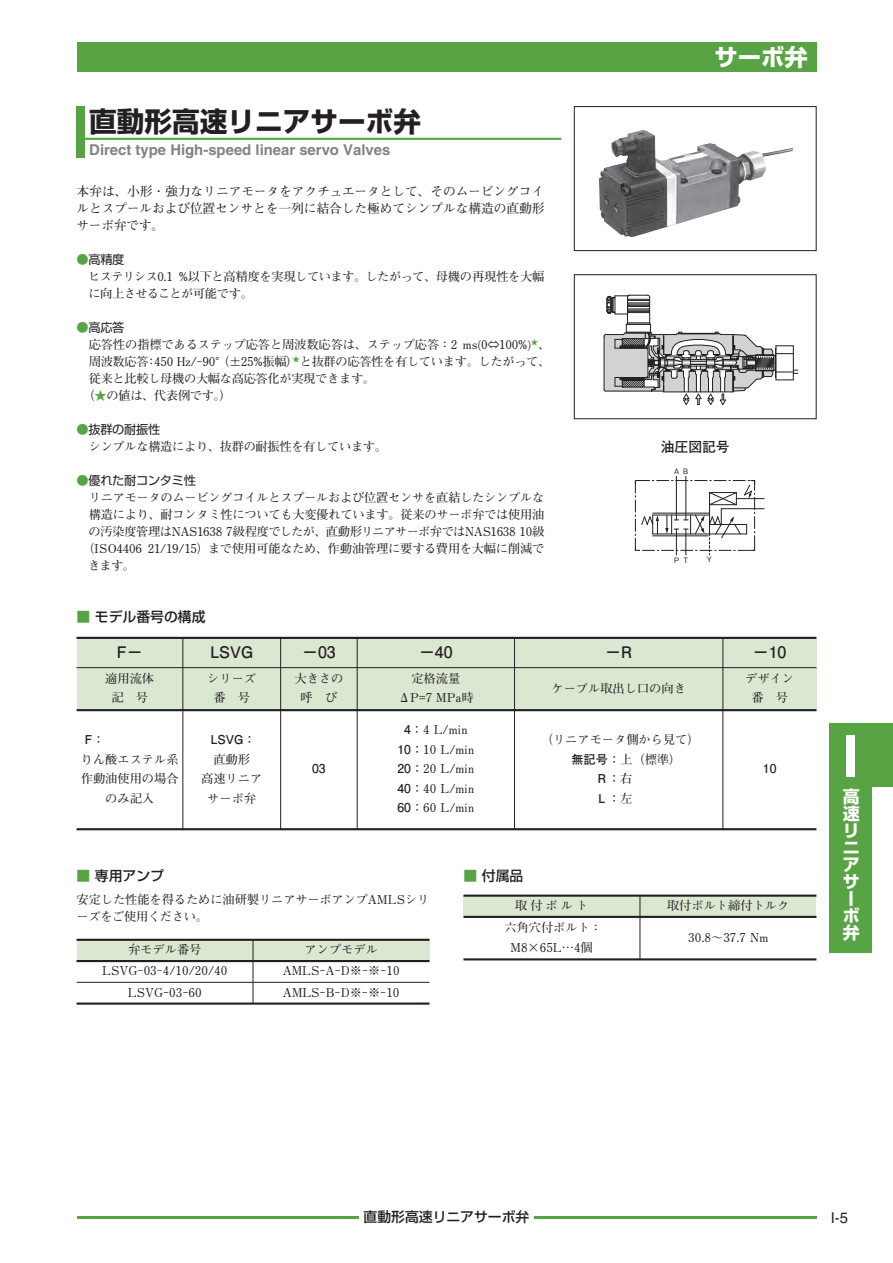
<style>
.page{position:relative;width:893px;height:1263px;background:#fff}
.page>*{position:absolute;margin:0;border:0;box-sizing:border-box;transform-origin:0 0}
.t1{font:700 58.5px "Helvetica";color:#fff}
.t2{font:700 27.6px "Shin Go Pro";color:#231f20}
.t3{font:700 23.4px "Shin Go Pro";color:#fff}
.t4{font:700 16.95px/17px "Shin Go Pro";color:#fff}
.t5{font:700 15.9px "Futo Go B101 Pro";color:#231f20}
.t6{font:700 14.85px "Helvetica";color:#808285}
.t7{font:14.85px "Helvetica";color:#231f20}
.t8{font:500 13.8px "Shin Go Pro";color:#231f20}
.t9{font:700 13.8px "Futo Go B101 Pro";color:#231f20}
.t10{font:700 12.75px/17px "Futo Min A101 Pro";letter-spacing:-.01em;color:#231f20;text-align:justify}
.t11{font:700 12.15px/19.5px "Futo Min A101 Pro";letter-spacing:-.02em;color:#231f20;text-align:center}
.t12{font:700 12.15px/19.5px "Futo Min A101 Pro";color:#231f20;text-align:center}
.t13{font:12.15px "Shin Go Pro";letter-spacing:-.025em;color:#231f20}
.t14{font:700 12.15px "Futo Go B101 Pro";color:#231f20}
.t15{font:500 7.5px "Gothic BBB Pro";color:#231f20}
.s1{color:#58a445}
.s2{font-family:"Futo Go B101 Pro"}
.s3{font-family:"Futo Min A101 Pro"}
</style>
<div class="page">
<hr style="left:77px;top:1216px;width:739px;height:2px;background:#58a445">
<div style="left:77px;top:43px;width:739px;height:29px;background:#58a445"></div>
<div style="left:359px;top:1211px;width:175px;height:21px;background:#fff"></div>
<div style="left:829px;top:782px;width:43px;height:170px;background:#58a445"></div>
<div style="left:829px;top:723px;width:64px;height:64px;background:#58a445"></div>
<div style="left:77px;top:940px;width:352px;height:21px;background:#dae7d1"></div>
<div style="left:77px;top:638px;width:739px;height:72px;background:#dae7d1"></div>
<img style="left:599px;top:130px;width:194px;height:107px">
<div style="left:574px;top:106px;width:242px;height:145px;border:1px solid #231f20"></div>
<svg style="left:604px;top:295px;width:194px;height:110px"></svg>
<div style="left:574px;top:274px;width:242px;height:145px;border:1px solid #231f20"></div>
<hr style="left:685px;top:476px;width:1px;height:44px;background:#231f20">
<hr style="left:676px;top:476px;width:1px;height:44px;background:#231f20">
<svg style="left:635px;top:480px;width:129px;height:75px"></svg>
<hr style="left:77px;top:637px;width:739px;height:2px;background:#231f20">
<hr style="left:77px;top:667px;width:739px;height:1px;background:#231f20">
<hr style="left:77px;top:709px;width:739px;height:2px;background:#231f20">
<hr style="left:77px;top:828px;width:739px;height:2px;background:#231f20">
<hr style="left:77px;top:939px;width:352px;height:2px;background:#231f20">
<hr style="left:77px;top:960px;width:352px;height:2px;background:#231f20">
<hr style="left:77px;top:982px;width:352px;height:1px;background:#231f20">
<hr style="left:77px;top:1002px;width:352px;height:3px;background:#231f20">
<hr style="left:183px;top:638px;width:1px;height:191px;background:#231f20">
<hr style="left:280px;top:638px;width:1px;height:191px;background:#231f20">
<hr style="left:357px;top:638px;width:1px;height:191px;background:#231f20">
<hr style="left:514px;top:638px;width:1px;height:191px;background:#231f20">
<hr style="left:723px;top:638px;width:1px;height:191px;background:#231f20">
<hr style="left:253px;top:940px;width:1px;height:63px;background:#231f20">
<div style="left:463px;top:896px;width:353px;height:21px;background:#dae7d1"></div>
<hr style="left:463px;top:894px;width:353px;height:3px;background:#231f20">
<hr style="left:463px;top:916px;width:353px;height:2px;background:#231f20">
<hr style="left:463px;top:958px;width:353px;height:2px;background:#231f20">
<hr style="left:640px;top:896px;width:1px;height:63px;background:#231f20">
<div style="left:77px;top:106px;width:8px;height:51px;background:#58a445"></div>
<hr style="left:77px;top:138px;width:484px;height:2px;background:#58a445">
<h2 class="t2" style="left:89px;top:99px;width:333px">直動形高速リニアサーボ弁</h2>
<p class="t6" style="left:89px;top:141px;width:303px">Direct type High-speed linear servo Valves</p>
<p class="t10" style="left:77px;top:182px;width:469px">本弁は、小形・強力なリニアモータをアクチュエータとして、そのムービングコイルとスプールおよび位置センサとを一列に結合した極めてシンプルな構造の直動形サーボ弁です。</p>
<p class="t13" style="left:77px;top:249px;width:49px"><span class="s1">●</span>高精度</p>
<p class="t11" style="left:88px;top:266px;width:458px;line-height:17px;text-align:left">ヒステリシス0.1 %以下と高精度を実現しています。したがって、母機の再現性を大幅に向上させることが可能です。</p>
<p class="t13" style="left:77px;top:317px;width:49px"><span class="s1">●</span>高応答</p>
<p class="t11" style="left:89px;top:333px;width:463px">応答性の指標であるステップ応答と周波数応答は、ステップ応答：2 ms(0⇔100%)<sup>★</sup>、</p>
<p class="t11" style="left:89px;top:350px;width:463px">周波数応答：450 Hz/−90°（±25%振幅）<sup>★</sup>と抜群の応答性を有しています。したがって、</p>
<p class="t11" style="left:89px;top:367px;width:288px">従来と比較し母機の大幅な高応答化が実現できます。</p>
<p class="t11" style="left:83px;top:384px;width:151px">（<span class="s1">★</span>の値は、代表例です。）</p>
<p class="t13" style="left:77px;top:419px;width:85px"><span class="s1">●</span>抜群の耐振性</p>
<p class="t11" style="left:89px;top:435px;width:300px">シンプルな構造により、抜群の耐振性を有しています。</p>
<p class="t13" style="left:77px;top:470px;width:121px"><span class="s1">●</span>優れた耐コンタミ性</p>
<p class="t11" style="left:89px;top:486px;width:457px">リニアモータのムービングコイルとスプールおよび位置センサを直結したシンプルな</p>
<p class="t11" style="left:89px;top:503px;width:457px">構造により、耐コンタミ性についても大変優れています。従来のサーボ弁では使用油</p>
<p class="t11" style="left:88px;top:520px;width:457px">の汚染度管理はNAS1638 7級程度でしたが、直動形リニアサーボ弁ではNAS1638 10級</p>
<p class="t11" style="left:82px;top:537px;width:464px">（ISO4406 21/19/15）まで使用可能なため、作動油管理に要する費用を大幅に削減で</p>
<p class="t11" style="left:88px;top:554px;width:48px">きます。</p>
<p class="t8" style="left:77px;top:605px;width:130px"><span class="s1">■</span> モデル番号の構成</p>
<h3 class="t3" style="left:714px;top:39px;width:95px">サーボ弁</h3>
<p class="t9" style="left:661px;top:435px;width:71px">油圧図記号</p>
<p class="t15" style="left:674px;top:465px;width:16px">A B</p>
<p class="t15" style="left:674px;top:554px;width:16px">P T</p>
<p class="t15" style="left:707px;top:554px;width:7px">Y</p>
<h3 class="t5" style="left:117px;top:639px;width:27px">F−</h3>
<h3 class="t5" style="left:210px;top:639px;width:44px">LSVG</h3>
<h3 class="t5" style="left:302px;top:639px;width:35px">−03</h3>
<h3 class="t5" style="left:419px;top:639px;width:35px">−40</h3>
<h3 class="t5" style="left:605px;top:639px;width:28px">−R</h3>
<h3 class="t5" style="left:753px;top:639px;width:35px">−10</h3>
<p class="t11" style="left:105px;top:667px;width:50px">適用流体記　号</p>
<p class="t11" style="left:207px;top:667px;width:50px">シリーズ番　号</p>
<p class="t11" style="left:294px;top:667px;width:50px">大きさの呼　び</p>
<p class="t12" style="left:398px;top:667px;width:77px">定格流量<br>ΔP=7 MPa時</p>
<p class="t12" style="left:551px;top:677px;width:136px">ケーブル取出し口の向き</p>
<p class="t11" style="left:745px;top:667px;width:50px">デザイン番　号</p>
<p class="t14" style="left:85px;top:730px;width:21px">F：</p>
<p class="t12" style="left:81px;top:748px;width:99px">りん酸エステル系作動油使用の場合のみ記入</p>
<p class="t14" style="left:211px;top:730px;width:47px">LSVG：</p>
<p class="t12" style="left:201px;top:748px;width:63px">直動形<br>高速リニアサーボ弁</p>
<p class="t14" style="left:312px;top:759px;width:15px">03</p>
<p class="t12" style="left:397px;top:719px;width:78px"><span class="s2">4：</span>4 L/min<br><span class="s2">10：</span>10 L/min<br><span class="s2">20：</span>20 L/min<br><span class="s2">40：</span>40 L/min<br><span class="s2">60：</span>60 L/min</p>
<p class="t12" style="left:541px;top:728px;width:160px">（リニアモータ側から見て）</p>
<p class="t14" style="left:547px;top:749px;width:136px">　　無記号：<span class="s3">上（標準）</span></p>
<p class="t8" style="left:77px;top:865px;width:89px"><span class="s1">■</span> 専用アンプ</p>
<p class="t8" style="left:463px;top:865px;width:61px"><span class="s1">■</span> 付属品</p>
<p class="t14" style="left:763px;top:759px;width:15px">10</p>
<p class="t11" style="left:77px;top:889px;width:354px;line-height:17px;text-align:left">安定した性能を得るために油研製リニアサーボアンプAMLSシリーズをご使用ください。</p>
<p class="t12" style="left:102px;top:937px;width:126px;line-height:21.3px">弁モデル番号<br>LSVG−03−4/10/20/40<br>LSVG−03−60</p>
<p class="t11" style="left:305px;top:938px;width:75px">アンプモデル</p>
<p class="t12" style="left:283px;top:959px;width:118px;line-height:21.3px;text-align:left">AMLS−A−D※−※−10<br>AMLS−B−D※−※−10</p>
<p class="t12" style="left:504px;top:893px;width:99px;line-height:22.2px">取付ボルト<br>六角穴付ボルト：</p>
<p class="t11" style="left:511px;top:936px;width:84px">M8×65L…4個</p>
<p class="t12" style="left:667px;top:894px;width:124px">取付ボルト締付トルク</p>
<p class="t11" style="left:688px;top:926px;width:81px">30.8〜37.7 Nm</p>
<h1 class="t1" style="left:843px;top:720px;width:18px">I</h1>
<h3 class="t4" style="left:843px;top:786px;width:18px">高速リニアサーボ弁</h3>
<p class="t8" style="left:364px;top:1206px;width:167px">直動形高速リニアサーボ弁</p>
<p class="t7" style="left:831px;top:1209px;width:19px">I-5</p>
</div>
